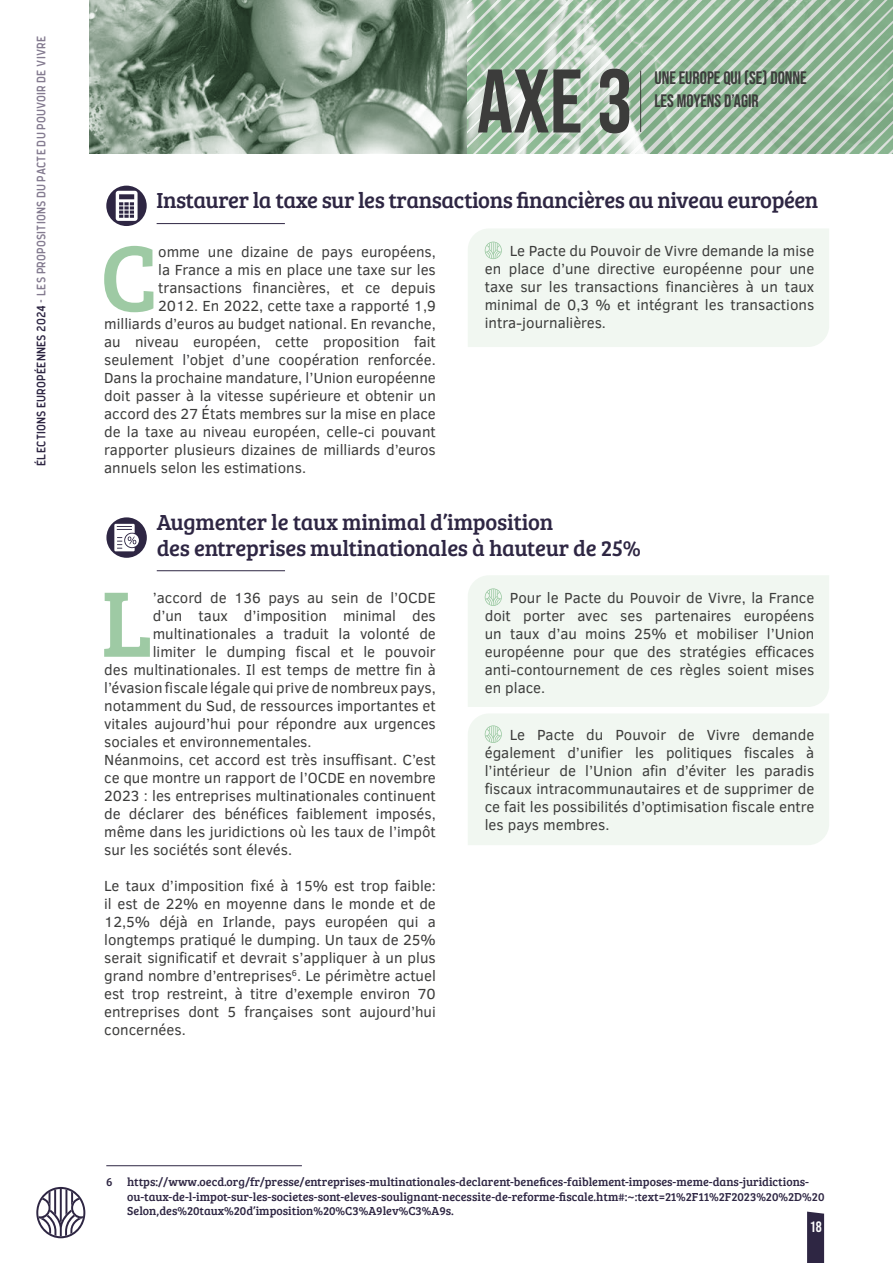
<style>
.page{position:relative;width:893px;height:1263px;background:#fff}
.page>*{position:absolute;margin:0;border:0;box-sizing:border-box;transform-origin:0 0}
.t1{font:96.15px "Bree Serif";color:#9ecaa4}
.t2{font:90px "Bebas Neue";color:#3c3c3b}
.t3{font:22.5px/25.5px "Bree Serif";letter-spacing:-.02em;color:#2e2643}
.t4{font:18px/22.5px "Bebas Neue";color:#3c3c3b}
.t5{font:15px/18px "Clear Sans";color:#3c3c3b;text-align:justify}
.t6{font:15px "Bebas Neue";color:#fff}
.t7{font:12px/14.4px "Bree Serif";color:#2e2643}
.t8{font:12px "Oregon";letter-spacing:.01em;color:#847b90}
.s1{color:#2e2643}
</style>
<div class="page">
<svg style="left:807px;top:1211px;width:17px;height:52px"></svg>
<svg style="left:36px;top:1187px;width:49px;height:51px"></svg>
<svg style="left:90px;top:0;width:378px;height:154px;background:#7e9181"></svg>
<svg style="left:468px;top:0;width:425px;height:154px;background:#a9c4ad"></svg>
<hr style="left:640px;top:71px;width:1px;height:61px;background:#3c3c3b">
<div style="left:468px;top:575px;width:361px;height:132px;background:#f1f7f1"></div>
<div style="left:468px;top:714px;width:361px;height:131px;background:#f1f7f1"></div>
<hr style="left:106px;top:1165px;width:196px;height:1px;background:#2e2643">
<svg style="left:106px;top:186px;width:41px;height:40px"></svg>
<hr style="left:157px;top:223px;width:128px;height:1px;background:#2e2643">
<svg style="left:106px;top:517px;width:41px;height:41px"></svg>
<hr style="left:157px;top:570px;width:128px;height:1px;background:#2e2643">
<svg style="left:114px;top:524px;width:25px;height:27px"></svg>
<svg style="left:116px;top:191px;width:22px;height:30px"></svg>
<div style="left:468px;top:229px;width:361px;height:118px;background:#f1f7f1"></div>
<svg style="left:485px;top:588px;width:17px;height:18px"></svg>
<svg style="left:485px;top:725px;width:17px;height:18px"></svg>
<p class="t8" style="left:35px;top:466px;width:431px;rotate:-90deg"><span class="s1">Élections européennes 2024</span> - les Propositions du Pacte du Pouvoir de Vivre</p>
<h2 class="t2" style="left:477px;top:50px;width:157px">AXE 3</h2>
<p class="t4" style="left:654px;top:67px;width:154px">UNE EUROPE QUI (SE) DONNE<br>LES MOYENS D’AGIR</p>
<h3 class="t3" style="left:157px;top:186px;width:663px">Instaurer la taxe sur les transactions financières au niveau européen</h3>
<h1 class="t1" style="left:100px;top:207px;width:59px">C</h1>
<p class="t5" style="left:158px;top:243px;width:279px">omme une dizaine de pays européens,</p>
<p class="t5" style="left:158px;top:261px;width:279px">la France a mis en place une taxe sur les</p>
<p class="t5" style="left:158px;top:279px;width:279px">transactions financières, et ce depuis</p>
<p class="t5" style="left:158px;top:297px;width:279px">2012. En 2022, cette taxe a rapporté 1,9</p>
<p class="t5" style="left:104px;top:315px;width:333px">milliards d’euros au budget national. En revanche,</p>
<p class="t5" style="left:104px;top:333px;width:333px">au niveau européen, cette proposition fait</p>
<p class="t5" style="left:104px;top:351px;width:333px">seulement l’objet d’une coopération renforcée.</p>
<p class="t5" style="left:104px;top:369px;width:333px">Dans la prochaine mandature, l’Union européenne</p>
<p class="t5" style="left:104px;top:387px;width:333px">doit passer à la vitesse supérieure et obtenir un</p>
<p class="t5" style="left:104px;top:405px;width:333px">accord des 27 États membres sur la mise en place</p>
<p class="t5" style="left:104px;top:423px;width:333px">de la taxe au niveau européen, celle-ci pouvant</p>
<p class="t5" style="left:104px;top:441px;width:333px">rapporter plusieurs dizaines de milliards d’euros</p>
<p class="t5" style="left:104px;top:459px;width:203px">annuels selon les estimations.</p>
<p class="t5" style="left:485px;top:242px;width:331px;text-indent:25px">Le Pacte du Pouvoir de Vivre demande la mise en place d’une directive européenne pour une taxe sur les transactions financières à un taux minimal de 0,3 % et intégrant les transactions intra-journalières.</p>
<h3 class="t3" style="left:157px;top:509px;width:486px">Augmenter le taux minimal d’imposition<br>des entreprises multinationales à hauteur de 25%</h3>
<h1 class="t1" style="left:101px;top:553px;width:53px">L</h1>
<p class="t5" style="left:153px;top:588px;width:285px">’accord de 136 pays au sein de l’OCDE</p>
<p class="t5" style="left:153px;top:606px;width:285px">d’un taux d’imposition minimal des</p>
<p class="t5" style="left:153px;top:624px;width:285px">multinationales a traduit la volonté de</p>
<p class="t5" style="left:153px;top:642px;width:285px">limiter le dumping fiscal et le pouvoir</p>
<p class="t5" style="left:104px;top:660px;width:333px">des multinationales. Il est temps de mettre fin à</p>
<p class="t5" style="left:104px;top:678px;width:333px">l’évasion fiscale légale qui prive de nombreux pays,</p>
<p class="t5" style="left:104px;top:696px;width:333px">notamment du Sud, de ressources importantes et</p>
<p class="t5" style="left:104px;top:714px;width:333px">vitales aujourd’hui pour répondre aux urgences</p>
<p class="t5" style="left:104px;top:732px;width:209px">sociales et environnementales.</p>
<p class="t5" style="left:104px;top:750px;width:333px">Néanmoins, cet accord est très insuffisant. C’est</p>
<p class="t5" style="left:104px;top:768px;width:333px">ce que montre un rapport de l’OCDE en novembre</p>
<p class="t5" style="left:104px;top:786px;width:333px">2023 : les entreprises multinationales continuent</p>
<p class="t5" style="left:104px;top:804px;width:333px">de déclarer des bénéfices faiblement imposés,</p>
<p class="t5" style="left:104px;top:822px;width:333px">même dans les juridictions où les taux de l’impôt</p>
<p class="t5" style="left:104px;top:840px;width:190px">sur les sociétés sont élevés.</p>
<p class="t5" style="left:104px;top:876px;width:333px">Le taux d’imposition fixé à 15% est trop faible: il est de 22% en moyenne dans le monde et de 12,5% déjà en Irlande, pays européen qui a longtemps pratiqué le dumping. Un taux de 25% serait significatif et devrait s’appliquer à un plus grand nombre d’entreprises<sup>6</sup>. Le périmètre actuel est trop restreint, à titre d’exemple environ 70 entreprises dont 5 françaises sont aujourd’hui concernées.</p>
<p class="t5" style="left:485px;top:589px;width:331px;text-indent:25px">Pour le Pacte du Pouvoir de Vivre, la France doit porter avec ses partenaires européens un taux d’au moins 25% et mobiliser l’Union européenne pour que des stratégies efficaces anti-contournement de ces règles soient mises en place.</p>
<p class="t5" style="left:485px;top:726px;width:331px;text-indent:25px">Le Pacte du Pouvoir de Vivre demande également d’unifier les politiques fiscales à l’intérieur de l’Union afin d’éviter les paradis fiscaux intracommunautaires et de supprimer de ce fait les possibilités d’optimisation fiscale entre les pays membres.</p>
<p class="t7" style="left:127px;top:1174px;width:699px;text-indent:-21px">6 https://www.oecd.org/fr/presse/entreprises-multinationales-declarent-benefices-faiblement-imposes-meme-dans-juridictions&shy;ou-taux-de-l-impot-sur-les-societes-sont-eleves-soulignant-necessite-de-reforme-fiscale.htm#:~:text=21%2F11%2F2023%20%2D%20<br>Selon,des%20taux%20d’imposition%20%C3%A9lev%C3%A9s.</p>
<p class="t6" style="left:810px;top:1218px;width:13px">18</p>
</div>
